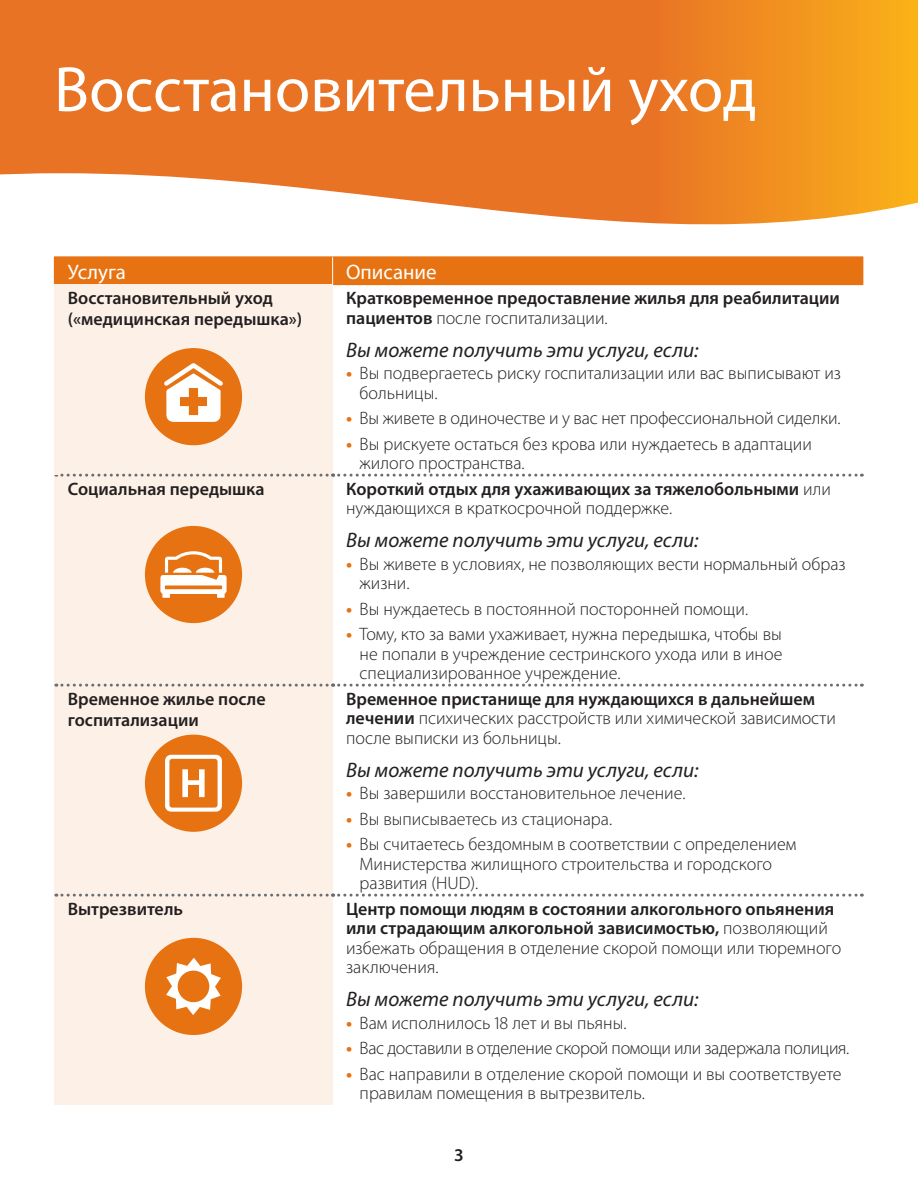
<style>
.page{position:relative;width:918px;height:1188px;background:#fff}
.page>*{position:absolute;margin:0;border:0;box-sizing:border-box;transform-origin:0 0}
.t1{font:64.5px "Myriad Pro";color:#fff}
.t2{font:italic 21px "Myriad Pro";color:#231f20}
.t3{font:21px "Myriad Pro";color:#fff}
.t4{font:300 18px/19.5px "Myriad Pro";color:#231f20}
.t5{font:600 18px/19.5px "Myriad Pro";color:#231f20}
.t6{font:300 18px "Myriad Pro";letter-spacing:-.02em;color:#231f20}
.s1{font-weight:300}
.s2{font-weight:700;color:#e77212}
.s3{font-weight:600}
</style>
<div class="page">
<svg style="left:0;top:0;width:918px;height:173px;background:#eb7c22"></svg>
<div style="left:54px;top:475px;width:279px;height:210px;background:#fdf1e7"></div>
<div style="left:54px;top:685px;width:279px;height:210px;background:#fdf1e7"></div>
<div style="left:54px;top:895px;width:279px;height:210px;background:#fdf1e7"></div>
<svg style="left:0;top:173px;width:918px;height:113px"></svg>
<hr style="left:54px;top:256px;width:279px;height:1px;background:#e77212">
<hr style="left:333px;top:256px;width:530px;height:1px;background:#e77212">
<div style="left:54px;top:257px;width:279px;height:28px;background:#e77212"></div>
<div style="left:333px;top:257px;width:530px;height:28px;background:#e77212"></div>
<div style="left:54px;top:285px;width:279px;height:190px;background:#fdf1e7"></div>
<svg style="left:332px;top:257px;width:1px;height:27px"></svg>
<svg style="left:56px;top:474px;width:806px;height:3px"></svg>
<svg style="left:56px;top:684px;width:806px;height:3px"></svg>
<svg style="left:56px;top:894px;width:806px;height:3px"></svg>
<div style="left:145px;top:348px;width:97px;height:97px;background:#e77212;border-radius:50%"></div>
<svg style="left:164px;top:363px;width:59px;height:59px"></svg>
<div style="left:145px;top:526px;width:97px;height:97px;background:#e77212;border-radius:50%"></div>
<svg style="left:160px;top:551px;width:67px;height:47px"></svg>
<div style="left:145px;top:735px;width:97px;height:97px;background:#e77212;border-radius:50%"></div>
<svg style="left:165px;top:755px;width:57px;height:57px"></svg>
<div style="left:145px;top:938px;width:97px;height:97px;background:#e77212;border-radius:50%"></div>
<svg style="left:166px;top:958px;width:55px;height:57px"></svg>
<h2 class="t1" style="left:54px;top:50px;width:705px">Восстановительный уход</h2>
<p class="t3" style="left:68px;top:259px;width:60px">Услуга</p>
<p class="t3" style="left:346px;top:259px;width:92px">Описание</p>
<p class="t5" style="left:68px;top:287px;width:236px;line-height:21px">Восстановительный уход («медицинская передышка»)</p>
<p class="t5" style="left:346px;top:288px;width:495px">Кратковременное предоставление жилья для реабилитации пациентов <span class="s1">после госпитализации.</span></p>
<p class="t2" style="left:346px;top:337px;width:354px">Вы можете получить эти услуги, если:</p>
<p class="t4" style="left:360px;top:363px;width:483px;text-indent:-14px"><span class="s2">•</span> Вы подвергаетесь риску госпитализации или вас выписывают из больницы.</p>
<p class="t4" style="left:346px;top:408px;width:496px"><span class="s2">•</span> Вы живете в одиночестве и у вас нет профессиональной сиделки.</p>
<p class="t4" style="left:360px;top:434px;width:454px;text-indent:-14px"><span class="s2">•</span> Вы рискуете остаться без крова или нуждаетесь в адаптации жилого пространства.</p>
<p class="t5" style="left:68px;top:478px;width:198px">Социальная передышка</p>
<p class="t5" style="left:346px;top:478px;width:486px">Короткий отдых для ухаживающих за тяжелобольными <span class="s1">или нуждающихся в краткосрочной поддержке.</span></p>
<p class="t2" style="left:346px;top:527px;width:354px">Вы можете получить эти услуги, если:</p>
<p class="t4" style="left:360px;top:554px;width:488px;text-indent:-14px"><span class="s2">•</span> Вы живете в условиях, не позволяющих вести нормальный образ жизни.</p>
<p class="t4" style="left:346px;top:599px;width:404px"><span class="s2">•</span> Вы нуждаетесь в постоянной посторонней помощи.</p>
<p class="t4" style="left:360px;top:624px;width:424px;text-align:justify;text-indent:-14px"><span class="s2">•</span> Тому, кто за вами ухаживает, нужна передышка, чтобы вы не попали в учреждение сестринского ухода или в иное специализированное учреждение.</p>
<p class="t5" style="left:68px;top:688px;width:199px;line-height:21px">Временное жилье после госпитализации</p>
<p class="t4" style="left:346px;top:689px;width:491px"><span class="s3">Временное пристанище для нуждающихся в дальнейшем лечении</span> психических расстройств или химической зависимости после выписки из больницы.</p>
<p class="t2" style="left:346px;top:757px;width:354px">Вы можете получить эти услуги, если:</p>
<p class="t4" style="left:346px;top:783px;width:341px"><span class="s2">•</span> Вы завершили восстановительное лечение.</p>
<p class="t4" style="left:346px;top:809px;width:268px"><span class="s2">•</span> Вы выписываетесь из стационара.</p>
<p class="t4" style="left:360px;top:834px;width:438px;text-indent:-14px"><span class="s2">•</span> Вы считаетесь бездомным в соответствии с определением<br>Министерства жилищного строительства и городского развития (HUD).</p>
<p class="t5" style="left:68px;top:898px;width:117px">Вытрезвитель</p>
<p class="t5" style="left:346px;top:898px;width:497px">Центр помощи людям в состоянии алкогольного опьянения или страдающим алкогольной зависимостью, <span class="s1">позволяющий избежать обращения в отделение скорой помощи или тюремного заключения.</span></p>
<p class="t2" style="left:346px;top:986px;width:354px">Вы можете получить эти услуги, если:</p>
<p class="t4" style="left:346px;top:1013px;width:282px"><span class="s2">•</span> Вам исполнилось 18 лет и вы пьяны.</p>
<p class="t6" style="left:346px;top:1037px;width:505px"><span class="s2">•</span> Вас доставили в отделение скорой помощи или задержала полиция.</p>
<p class="t4" style="left:360px;top:1064px;width:483px;text-indent:-14px"><span class="s2">•</span> Вас направили в отделение скорой помощи и вы соответствуете правилам помещения в вытрезвитель.</p>
<p class="t5" style="left:454px;top:1145px;width:11px">3</p>
</div>
